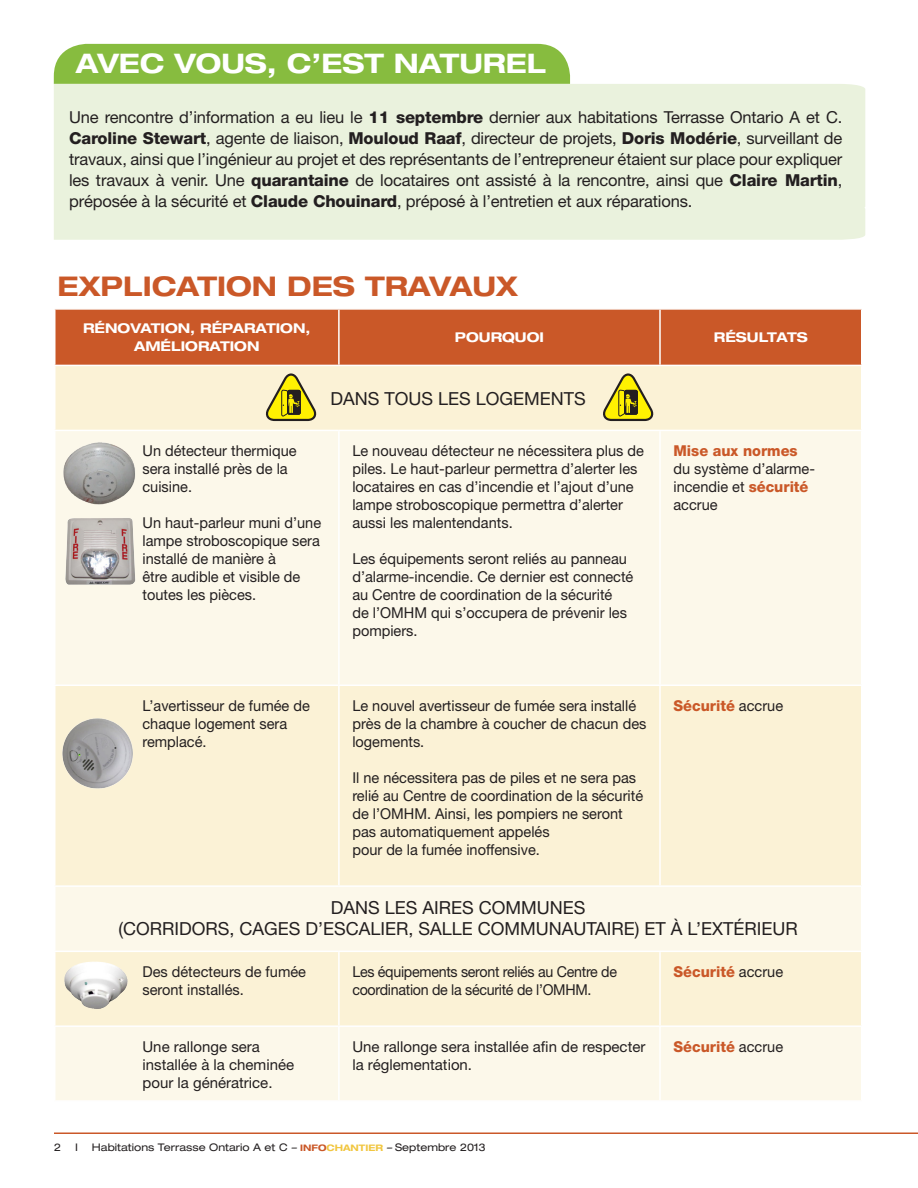
<style>
.page{position:relative;width:918px;height:1188px;background:#fff}
.page>*{position:absolute;margin:0;border:0;box-sizing:border-box;transform-origin:0 0}
.t1{font:700 expanded 27.15px "Helvetica Neue";color:#ca5828}
.t2{font:700 expanded 27px "Helvetica Neue";color:#fff}
.t3{font:18px "Helvetica Neue";color:#231f20}
.t4{font:16.5px/21px "Helvetica Neue";letter-spacing:-.01em;color:#231f20;text-align:justify}
.t5{font:15px/18px "Helvetica Neue";color:#231f20}
.t6{font:15px/18px "Helvetica Neue";letter-spacing:-.02em;color:#231f20;scale:.95 1}
.t7{font:800 15px "Helvetica Neue";color:#ca5828}
.t8{font:700 expanded 13.5px/18px "Helvetica Neue";color:#fff;text-align:center}
.t9{font:expanded 10.5px "Helvetica Neue";color:#231f20}
.s1{font-weight:800}
.s2{font-weight:800;color:#ca5828}
.s3{font-weight:400;color:#231f20}
.s4{font-style:italic}
.s5{font-weight:700;font-size:9px;color:#ca5828}
.s6{font-weight:700;font-size:9px;color:#f1c640}
</style>
<div class="page">
<hr style="left:54px;top:1132px;width:864px;height:2px;background:#ca5828">
<div style="left:54px;top:44px;width:516px;height:40px;background:#87bc3f"></div>
<div style="left:54px;top:84px;width:811px;height:156px;background:#eaf2dd"></div>
<div style="left:56px;top:310px;width:805px;height:55px;background:#ca5828"></div>
<div style="left:56px;top:366px;width:805px;height:64px;background:#fbf2d6"></div>
<svg style="left:56px;top:431px;width:805px;height:669px;background:#fbf5e1"></svg>
<hr style="left:338px;top:310px;width:2px;height:55px;background:#fff">
<hr style="left:659px;top:310px;width:2px;height:55px;background:#fff">
<hr style="left:338px;top:431px;width:2px;height:254px;background:#fff">
<hr style="left:659px;top:431px;width:2px;height:254px;background:#fff">
<hr style="left:54px;top:685px;width:285px;height:1px;background:#fff">
<hr style="left:339px;top:685px;width:321px;height:1px;background:#fff">
<hr style="left:338px;top:686px;width:2px;height:199px;background:#fff">
<hr style="left:660px;top:685px;width:202px;height:1px;background:#fff">
<hr style="left:659px;top:686px;width:2px;height:199px;background:#fff">
<hr style="left:54px;top:1025px;width:285px;height:2px;background:#fff">
<hr style="left:338px;top:952px;width:2px;height:73px;background:#fff">
<hr style="left:339px;top:1025px;width:321px;height:2px;background:#fff">
<hr style="left:338px;top:1027px;width:2px;height:73px;background:#fff">
<hr style="left:659px;top:952px;width:2px;height:73px;background:#fff">
<hr style="left:660px;top:1025px;width:202px;height:2px;background:#fff">
<hr style="left:659px;top:1027px;width:2px;height:73px;background:#fff">
<hr style="left:54px;top:885px;width:285px;height:2px;background:#fff">
<hr style="left:339px;top:885px;width:321px;height:2px;background:#fff">
<hr style="left:660px;top:885px;width:202px;height:2px;background:#fff">
<hr style="left:54px;top:951px;width:285px;height:1px;background:#fff">
<hr style="left:339px;top:951px;width:321px;height:1px;background:#fff">
<hr style="left:660px;top:951px;width:202px;height:1px;background:#fff">
<img style="left:55px;top:716px;width:80px;height:82px">
<img style="left:55px;top:952px;width:80px;height:71px">
<img style="left:55px;top:523px;width:89px;height:64px">
<img style="left:55px;top:431px;width:97px;height:92px">
<svg style="left:266px;top:373px;width:50px;height:48px;background:#c3ba53"></svg>
<svg style="left:603px;top:373px;width:50px;height:48px;background:#c3ba53"></svg>
<p class="t2" style="left:76px;top:46px;width:472px">AVEC VOUS, C’EST NATUREL</p>
<p class="t4" style="left:69px;top:106px;width:775px">Une rencontre d’information a eu lieu le <span class="s1">11 septembre</span> dernier aux habitations Terrasse Ontario A et C.<br><span class="s1">Caroline Stewart</span>, agente de liaison, <span class="s1">Mouloud Raaf</span>, directeur de projets, <span class="s1">Doris Modérie</span>, surveillant de travaux, ainsi que l’ingénieur au projet et des représentants de l’entrepreneur étaient sur place pour expliquer les travaux à venir. Une <span class="s1">quarantaine</span> de locataires ont assisté à la rencontre, ainsi que <span class="s1">Claire Martin</span>, préposée à la sécurité et <span class="s1">Claude Chouinard</span>, préposé à l’entretien et aux réparations.</p>
<p class="t1" style="left:58px;top:269px;width:462px">EXPLICATION DES TRAVAUX</p>
<p class="t8" style="left:83px;top:319px;width:229px">RÉNOVATION, RÉPARATION,<br>AMÉLIORATION</p>
<p class="t8" style="left:455px;top:328px;width:90px">POURQUOI</p>
<p class="t8" style="left:714px;top:328px;width:95px">RÉSULTATS</p>
<p class="t3" style="left:331px;top:388px;width:257px">DANS TOUS LES LOGEMENTS</p>
<p class="t5" style="left:142px;top:441px;width:156px">Un détecteur thermique sera installé près de la cuisine.</p>
<p class="t5" style="left:142px;top:513px;width:180px;text-align:justify">Un haut-parleur muni d’une lampe stroboscopique sera installé de manière à</p>
<p class="t5" style="left:142px;top:567px;width:159px">être audible et visible de toutes les pièces.</p>
<p class="t5" style="left:352px;top:441px;width:293px">Le nouveau détecteur ne nécessitera plus de piles. Le haut-parleur permettra d’alerter les locataires en cas d’incendie et l’ajout d’une lampe stroboscopique permettra d’alerter aussi les malentendants.</p>
<p class="t5" style="left:352px;top:549px;width:283px">Les équipements seront reliés au panneau d’alarme-incendie. Ce dernier est connecté au Centre de coordination de la sécurité<br>de l’OMHM qui s’occupera de prévenir les pompiers.</p>
<p class="t5" style="left:142px;top:696px;width:169px">L’avertisseur de fumée de chaque logement sera</p>
<p class="t5" style="left:142px;top:732px;width:66px">remplacé.</p>
<p class="t5" style="left:352px;top:696px;width:296px">Le nouvel avertisseur de fumée sera installé près de la chambre à coucher de chacun des logements.</p>
<p class="t5" style="left:352px;top:768px;width:292px">Il ne nécessitera pas de piles et ne sera pas relié au Centre de coordination de la sécurité de l’OMHM. Ainsi, les pompiers ne seront pas automatiquement appelés</p>
<p class="t5" style="left:352px;top:840px;width:189px">pour de la fumée inoffensive.</p>
<p class="t7" style="left:674px;top:442px;width:126px">Mise aux normes</p>
<p class="t5" style="left:674px;top:459px;width:143px">du système d’alarme&shy;incendie et <span class="s2">sécurité </span>accrue</p>
<p class="t7" style="left:674px;top:696px;width:111px">Sécurité <span class="s3">accrue</span></p>
<p class="t3" style="left:331px;top:897px;width:256px">DANS LES AIRES COMMUNES</p>
<p class="t3" style="left:119px;top:918px;width:681px">(CORRIDORS, CAGES D’ESCALIER, SALLE COMMUNAUTAIRE) ET À L’EXTÉRIEUR</p>
<p class="t5" style="left:142px;top:962px;width:165px">Des détecteurs de fumée</p>
<p class="t5" style="left:142px;top:980px;width:103px">seront installés.</p>
<p class="t6" style="left:352px;top:962px;width:280px">Les équipements seront reliés au Centre de coordination de la sécurité de l’OMHM.</p>
<p class="t7" style="left:674px;top:962px;width:111px">Sécurité <span class="s3">accrue</span></p>
<p class="t5" style="left:142px;top:1037px;width:119px">Une rallonge sera</p>
<p class="t5" style="left:142px;top:1055px;width:153px">installée à la cheminée pour la génératrice.</p>
<p class="t5" style="left:352px;top:1037px;width:295px">Une rallonge sera installée afin de respecter la réglementation.</p>
<p class="t7" style="left:674px;top:1037px;width:111px">Sécurité <span class="s3">accrue</span></p>
<p class="t9" style="left:54px;top:1141px;width:9px">2</p>
<p class="t9" style="left:75px;top:1141px;width:4px">I</p>
<p class="t9" style="left:92px;top:1141px;width:395px">Habitations Terrasse Ontario A et C <span class="s4">–</span> <span class="s5">INFO</span><span class="s6">CHANTIER</span> <span class="s4">–</span> Septembre 2013</p>
</div>
